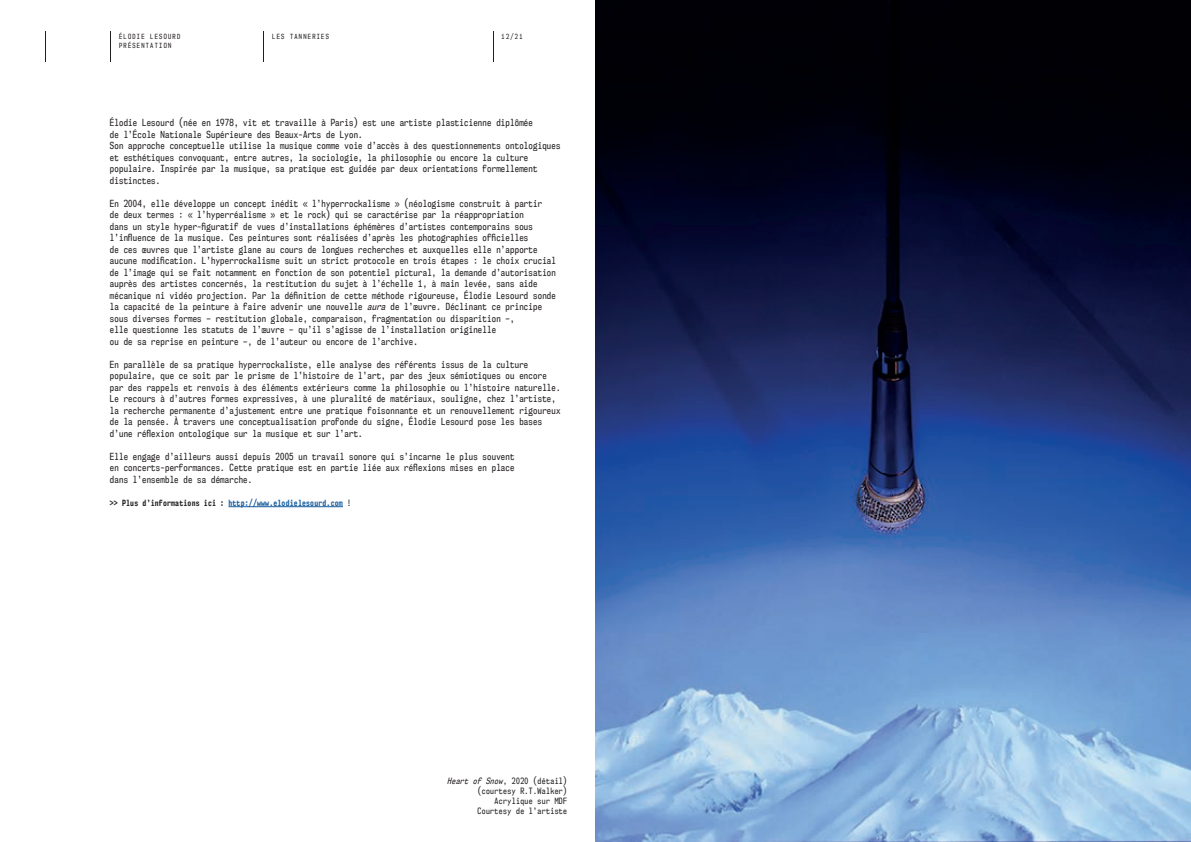
<style>
.page{position:relative;width:1191px;height:842px;background:#fff}
.page>*{position:absolute;margin:0;border:0;box-sizing:border-box;transform-origin:0 0}
.t1{font:9px/11.5px "NK57 Monospace Cd Rg";letter-spacing:.025em;color:#231f20}
.t2{font:8px/10px "NK57 Monospace Cd Rg";letter-spacing:.05em;color:#231f20;text-align:right}
.t3{font:700 8px "NK57 Monospace Cd Rg";letter-spacing:.025em;color:#175d9e}
.t4{font:6.5px/9px "NK57 Monospace Cd Rg";letter-spacing:.2em;color:#231f20}
.s1{font-style:italic}
.s2{color:#231f20}
.s3{font-weight:400;color:#231f20}
</style>
<div class="page">
<hr style="left:110px;top:31px;width:1px;height:30px;background:#231f20">
<hr style="left:263px;top:31px;width:1px;height:30px;background:#231f20">
<hr style="left:45px;top:31px;width:1px;height:30px;background:#231f20">
<hr style="left:493px;top:31px;width:1px;height:30px;background:#231f20">
<hr style="left:228px;top:506px;width:115px;height:1px;background:#175d9e">
<img style="left:595px;top:0;width:596px;height:842px">
<p class="t4" style="left:119px;top:32px;width:63px">ÉLODIE LESOURD<br>PRÉSENTATION</p>
<p class="t4" style="left:272px;top:32px;width:58px">LES TANNERIES</p>
<p class="t4" style="left:501px;top:32px;width:22px">12/21</p>
<p class="t1" style="left:110px;top:117px;width:452px">Élodie Lesourd (née en 1978, vit et travaille à Paris) est une artiste plasticienne diplômée<br>de l’École Nationale Supérieure des Beaux-Arts de Lyon.<br>Son approche conceptuelle utilise la musique comme voie d’accès à des questionnements ontologiques et esthétiques convoquant, entre autres, la sociologie, la philosophie ou encore la culture populaire. Inspirée par la musique, sa pratique est guidée par deux orientations formellement distinctes.</p>
<p class="t1" style="left:110px;top:197px;width:447px">En 2004, elle développe un concept inédit « l’hyperrockalisme » (néologisme construit à partir<br>de deux termes : « l’hyperréalisme » et le rock) qui se caractérise par la réappropriation<br>dans un style hyper-figuratif de vues d’installations éphémères d’artistes contemporains sous l’influence de la musique. Ces peintures sont réalisées d’après les photographies officielles<br>de ces œuvres que l’artiste glane au cours de longues recherches et auxquelles elle n’apporte aucune modification. L’hyperrockalisme suit un strict protocole en trois étapes : le choix crucial de l’image qui se fait notamment en fonction de son potentiel pictural, la demande d’autorisation auprès des artistes concernés, la restitution du sujet à l’échelle 1, à main levée, sans aide mécanique ni vidéo projection. Par la définition de cette méthode rigoureuse, Élodie Lesourd sonde la capacité de la peinture à faire advenir une nouvelle <span class="s1">aura</span> de l’œuvre. Déclinant ce principe sous diverses formes – restitution globale, comparaison, fragmentation ou disparition –,<br>elle questionne les statuts de l’œuvre – qu’il s’agisse de l’installation originelle<br>ou de sa reprise en peinture –, de l’auteur ou encore de l’archive.</p>
<p class="t1" style="left:110px;top:358px;width:452px">En parallèle de sa pratique hyperrockaliste, elle analyse des référents issus de la culture populaire, que ce soit par le prisme de l’histoire de l’art, par des jeux sémiotiques ou encore par des rappels et renvois à des éléments extérieurs comme la philosophie ou l’histoire naturelle.<br>Le recours à d’autres formes expressives, à une pluralité de matériaux, souligne, chez l’artiste, la recherche permanente d’ajustement entre une pratique foisonnante et un renouvellement rigoureux de la pensée. À travers une conceptualisation profonde du signe, Élodie Lesourd pose les bases d’une réflexion ontologique sur la musique et sur l’art.</p>
<p class="t1" style="left:110px;top:450px;width:406px;text-align:justify">Elle engage d’ailleurs aussi depuis 2005 un travail sonore qui s’incarne le plus souvent en concerts-performances. Cette pratique est en partie liée aux réflexions mises en place dans l’ensemble de sa démarche.</p>
<p class="t3" style="left:110px;top:498px;width:242px"><span class="s2">&gt;&gt; Plus d’informations ici :</span> http://www.elodielesourd.com <span class="s3">!</span></p>
<p class="t2" style="left:447px;top:775px;width:121px"><span class="s1">Heart of Snow</span>, 2020 (détail) (courtesy R.T.Walker)<br>Acrylique sur MDF<br>Courtesy de l’artiste</p>
</div>
